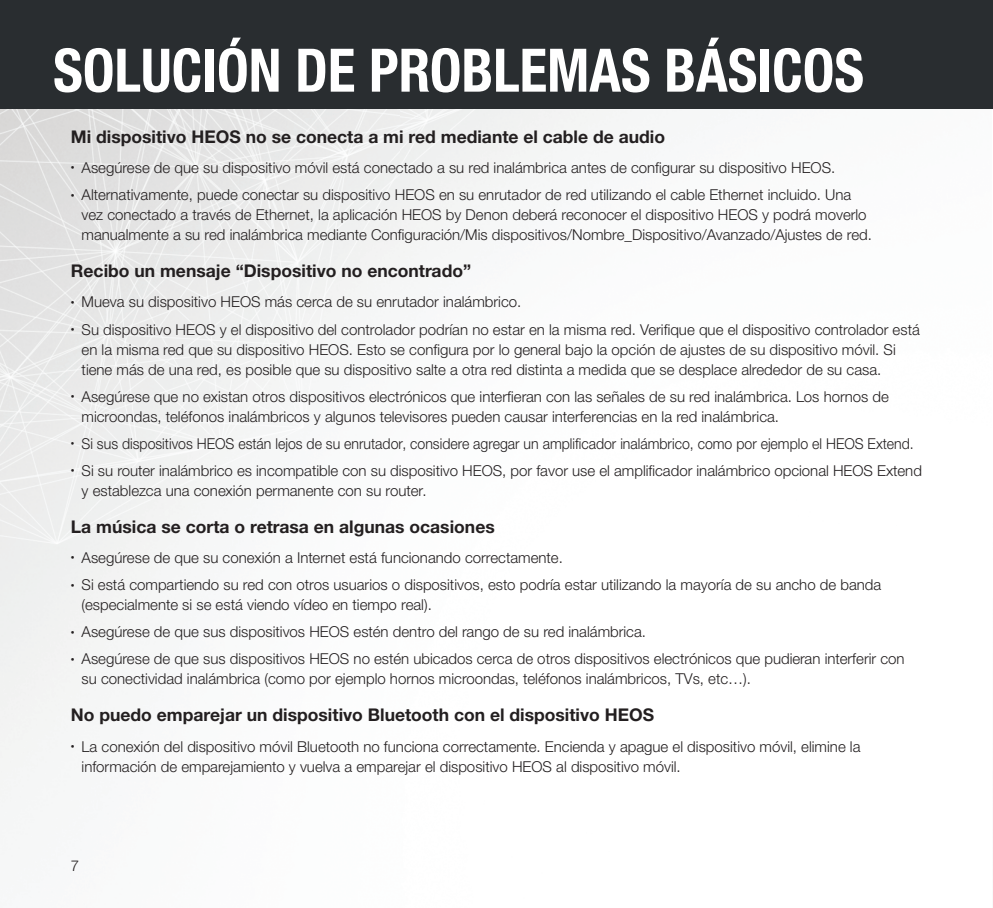
<style>
.page{position:relative;width:993px;height:908px;background:#fff}
.page>*{position:absolute;margin:0;border:0;box-sizing:border-box;transform-origin:0 0}
.t1{font:700 condensed 60px "Helvetica Neue LTW1 G";color:#fff;scale:.95 1}
.t2{font:700 17.5px "Helvetica Neue LTW1 G";color:#231f20}
.t3{font:300 15px/20px "Helvetica Neue LTW1 G";color:#231f20}
.t4{font:300 15px "Helvetica Neue LTW1 G";color:#231f20;scale:.94 1}
</style>
<div class="page">
<img style="left:0;top:2px;width:993px;height:805px">
<div style="left:0;top:0;width:992px;height:109px;background:#292d30"></div>
<h1 class="t1" style="left:53px;top:34px;width:854px">SOLUCIÓN DE PROBLEMAS BÁSICOS</h1>
<p class="t2" style="left:71px;top:126px;width:595px">Mi dispositivo HEOS no se conecta a mi red mediante el cable de audio</p>
<p class="t3" style="left:71px;top:158px;width:765px"><sup>•</sup> Asegúrese de que su dispositivo móvil está conectado a su red inalámbrica antes de configurar su dispositivo HEOS.</p>
<p class="t3" style="left:81px;top:185px;width:791px;text-indent:-11px"><sup>•</sup> Alternativamente, puede conectar su dispositivo HEOS en su enrutador de red utilizando el cable Ethernet incluido. Una vez conectado a través de Ethernet, la aplicación HEOS by Denon deberá reconocer el dispositivo HEOS y podrá moverlo manualmente a su red inalámbrica mediante Configuración/Mis dispositivos/Nombre_Dispositivo/Avanzado/Ajustes de red.</p>
<p class="t2" style="left:71px;top:260px;width:401px">Recibo un mensaje “Dispositivo no encontrado”</p>
<p class="t3" style="left:71px;top:292px;width:451px"><sup>•</sup> Mueva su dispositivo HEOS más cerca de su enrutador inalámbrico.</p>
<p class="t3" style="left:81px;top:319px;width:839px;text-indent:-11px"><sup>•</sup> Su dispositivo HEOS y el dispositivo del controlador podrían no estar en la misma red. Verifique que el dispositivo controlador está en la misma red que su dispositivo HEOS. Esto se configura por lo general bajo la opción de ajustes de su dispositivo móvil. Si tiene más de una red, es posible que su dispositivo salte a otra red distinta a medida que se desplace alrededor de su casa.</p>
<p class="t3" style="left:81px;top:386px;width:808px;text-indent:-11px"><sup>•</sup> Asegúrese que no existan otros dispositivos electrónicos que interfieran con las señales de su red inalámbrica. Los hornos de microondas, teléfonos inalámbricos y algunos televisores pueden causar interferencias en la red inalámbrica.</p>
<p class="t4" style="left:71px;top:434px;width:897px"><sup>•</sup> Si sus dispositivos HEOS están lejos de su enrutador, considere agregar un amplificador inalámbrico, como por ejemplo el HEOS Extend.</p>
<p class="t3" style="left:81px;top:460px;width:841px;text-indent:-11px"><sup>•</sup> Si su router inalámbrico es incompatible con su dispositivo HEOS, por favor use el amplificador inalámbrico opcional HEOS Extend y establezca una conexión permanente con su router.</p>
<p class="t2" style="left:71px;top:515px;width:425px">La música se corta o retrasa en algunas ocasiones</p>
<p class="t3" style="left:71px;top:547px;width:493px"><sup>•</sup> Asegúrese de que su conexión a Internet está funcionando correctamente.</p>
<p class="t3" style="left:81px;top:574px;width:801px;text-indent:-11px"><sup>•</sup> Si está compartiendo su red con otros usuarios o dispositivos, esto podría estar utilizando la mayoría de su ancho de banda (especialmente si se está viendo vídeo en tiempo real).</p>
<p class="t3" style="left:71px;top:621px;width:576px"><sup>•</sup> Asegúrese de que sus dispositivos HEOS estén dentro del rango de su red inalámbrica.</p>
<p class="t3" style="left:81px;top:648px;width:824px;text-indent:-11px"><sup>•</sup> Asegúrese de que sus dispositivos HEOS no estén ubicados cerca de otros dispositivos electrónicos que pudieran interferir con su conectividad inalámbrica (como por ejemplo hornos microondas, teléfonos inalámbricos, TVs, etc…).</p>
<p class="t2" style="left:71px;top:703px;width:584px">No puedo emparejar un dispositivo Bluetooth con el dispositivo HEOS</p>
<p class="t3" style="left:81px;top:735px;width:780px;text-indent:-11px"><sup>•</sup> La conexión del dispositivo móvil Bluetooth no funciona correctamente. Encienda y apague el dispositivo móvil, elimine la información de emparejamiento y vuelva a emparejar el dispositivo HEOS al dispositivo móvil.</p>
<p class="t3" style="left:71px;top:855px;width:10px">7</p>
</div>
